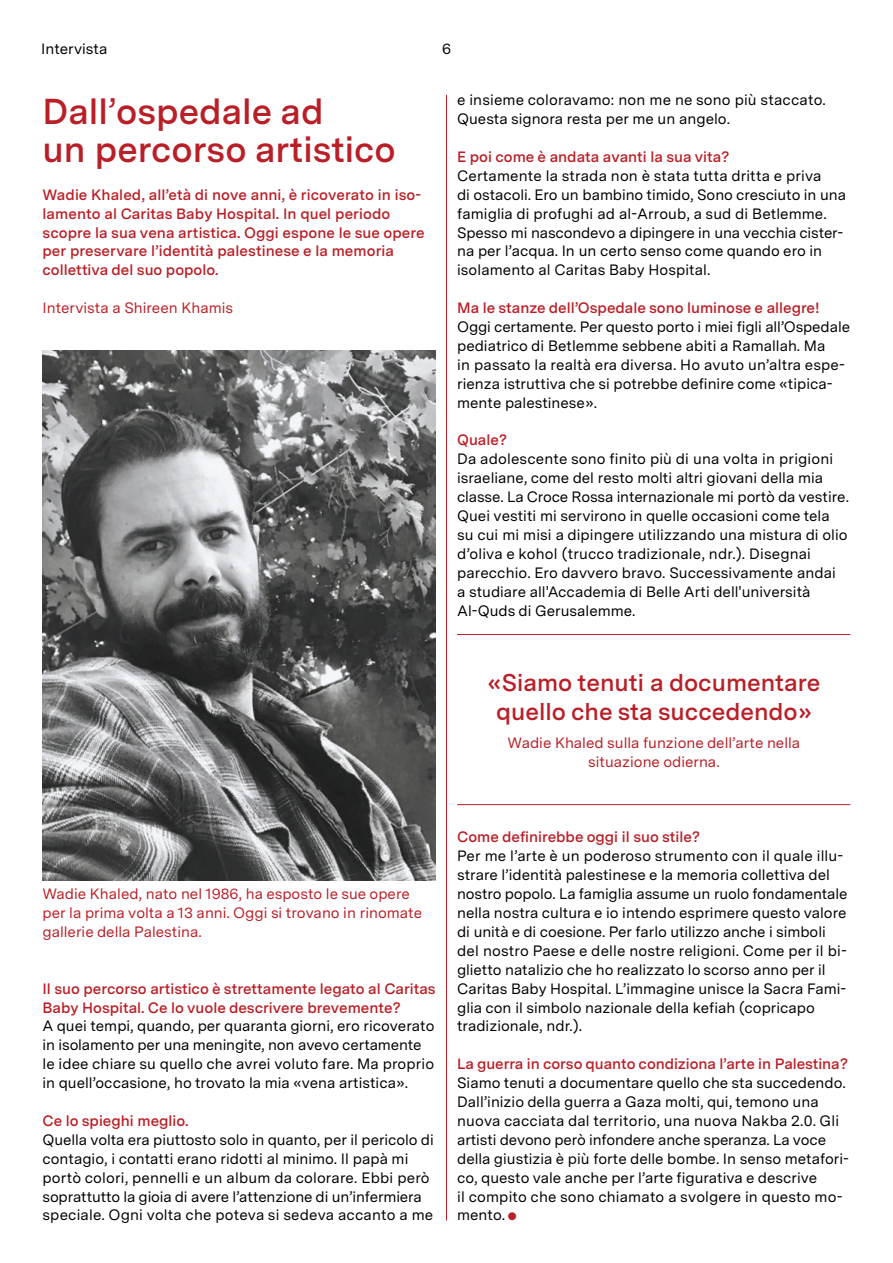
<style>
.page{position:relative;width:893px;height:1263px;background:#fff}
.page>*{position:absolute;margin:0;border:0;box-sizing:border-box;transform-origin:0 0}
.t1{font:600 36px/37.8px "Messina Sans";color:#b91f27}
.t2{font:600 24px/28.3px "Messina Sans";color:#b91f27;text-align:center}
.t3{font:15px/18.9px "Messina Sans";color:#000}
.t4{font:600 15px/18.9px "Messina Sans";color:#b91f27}
.t5{font:15px/18.9px "Messina Sans";color:#b91f27}
.s1{font-weight:400}
.s2{font-family:"Ki Hi Button";color:#b91f27}
</style>
<div class="page">
<hr style="left:446px;top:95px;width:1px;height:1125px;background:#b91f27">
<img style="left:43px;top:351px;width:393px;height:529px">
<hr style="left:457px;top:634px;width:393px;height:1px;background:#b91f27">
<hr style="left:457px;top:804px;width:393px;height:1px;background:#b91f27">
<p class="t3" style="left:41px;top:39px;width:68px">Intervista</p>
<p class="t3" style="left:442px;top:39px;width:11px">6</p>
<h1 class="t1" style="left:43px;top:92px;width:355px">Dall<span class="s1">’</span>ospedale ad<br>un percorso artistico</h1>
<p class="t4" style="left:43px;top:185px;width:384px">Wadie Khaled, all’età di nove anni, è ricoverato in iso&shy;lamento al Caritas Baby Hospital. In quel periodo scopre la sua vena artistica. Oggi espone le sue opere per preservare l’identità palestinese e la memoria collettiva del suo popolo.</p>
<p class="t5" style="left:43px;top:298px;width:192px">Intervista a Shireen Khamis</p>
<p class="t3" style="left:457px;top:90px;width:370px">e insieme coloravamo: non me ne sono più staccato.<br>Questa signora resta per me un angelo.</p>
<p class="t4" style="left:457px;top:147px;width:274px">E poi come è andata avanti la sua vita?</p>
<p class="t3" style="left:457px;top:166px;width:391px">Certamente la strada non è stata tutta dritta e priva<br>di ostacoli. Ero un bambino timido, Sono cresciuto in una famiglia di profughi ad al-Arroub, a sud di Betlemme.<br>Spesso mi nascondevo a dipingere in una vecchia cister&shy;na per l’acqua. In un certo senso come quando ero in isolamento al Caritas Baby Hospital.</p>
<p class="t4" style="left:457px;top:298px;width:364px">Ma le stanze dell’Ospedale sono luminose e allegre!</p>
<p class="t3" style="left:457px;top:317px;width:395px">Oggi certamente. Per questo porto i miei figli all’Ospedale pediatrico di Betlemme sebbene abiti a Ramallah. Ma<br>in passato la realtà era diversa. Ho avuto un’altra espe&shy;rienza istruttiva che si potrebbe definire come «tipica&shy;mente palestinese».</p>
<p class="t4" style="left:457px;top:430px;width:52px">Quale?</p>
<p class="t3" style="left:457px;top:450px;width:393px">Da adolescente sono finito più di una volta in prigioni israeliane, come del resto molti altri giovani della mia classe. La Croce Rossa internazionale mi portò da vestire.<br>Quei vestiti mi servirono in quelle occasioni come tela su cui mi misi a dipingere utilizzando una mistura di olio d’oliva e kohol (trucco tradizionale, ndr.). Disegnai parecchio. Ero davvero bravo. Successivamente andai<br>a studiare all'Accademia di Belle Arti dell'università Al-Quds di Gerusalemme.</p>
<h2 class="t2" style="left:487px;top:668px;width:334px">«Siamo tenuti a documentare quello che sta succedendo»</h2>
<p class="t5" style="left:508px;top:733px;width:294px;text-align:center">Wadie Khaled sulla funzione dell’arte nella situazione odierna.</p>
<p class="t5" style="left:43px;top:884px;width:381px">Wadie Khaled, nato nel 1986, ha esposto le sue opere per la prima volta a 13 anni. Oggi si trovano in rinomate gallerie della Palestina.</p>
<p class="t4" style="left:43px;top:979px;width:395px">Il suo percorso artistico è strettamente legato al Caritas<br>Baby Hospital. Ce lo vuole descrivere brevemente?</p>
<p class="t3" style="left:43px;top:1017px;width:393px">A quei tempi, quando, per quaranta giorni, ero ricoverato in isolamento per una meningite, non avevo certamente le idee chiare su quello che avrei voluto fare. Ma proprio in quell’occasione, ho trovato la mia «vena artistica».</p>
<p class="t4" style="left:43px;top:1111px;width:148px">Ce lo spieghi meglio.</p>
<p class="t3" style="left:43px;top:1130px;width:393px">Quella volta era piuttosto solo in quanto, per il pericolo di contagio, i contatti erano ridotti al minimo. Il papà mi portò colori, pennelli e un album da colorare. Ebbi però soprattutto la gioia di avere l’attenzione di un’infermiera speciale. Ogni volta che poteva si sedeva accanto a me</p>
<p class="t4" style="left:457px;top:827px;width:245px">Come definirebbe oggi il suo stile?</p>
<p class="t3" style="left:457px;top:846px;width:392px">Per me l’arte è un poderoso strumento con il quale illu&shy;strare l’identità palestinese e la memoria collettiva del nostro popolo. La famiglia assume un ruolo fondamentale nella nostra cultura e io intendo esprimere questo valore di unità e di coesione. Per farlo utilizzo anche i simboli del nostro Paese e delle nostre religioni. Come per il bi&shy;glietto natalizio che ho realizzato lo scorso anno per il Caritas Baby Hospital. L’immagine unisce la Sacra Fami&shy;glia con il simbolo nazionale della kefiah (copricapo tradizionale, ndr.).</p>
<p class="t4" style="left:457px;top:1054px;width:392px">La guerra in corso quanto condiziona l’arte in Palestina?</p>
<p class="t3" style="left:457px;top:1073px;width:393px">Siamo tenuti a documentare quello che sta succedendo.<br>Dall’inizio della guerra a Gaza molti, qui, temono una nuova cacciata dal territorio, una nuova Nakba 2.0. Gli artisti devono però infondere anche speranza. La voce della giustizia è più forte delle bombe. In senso metafori&shy;co, questo vale anche per l’arte figurativa e descrive<br>il compito che sono chiamato a svolgere in questo mo&shy;mento.<span class="s2">•</span></p>
</div>
